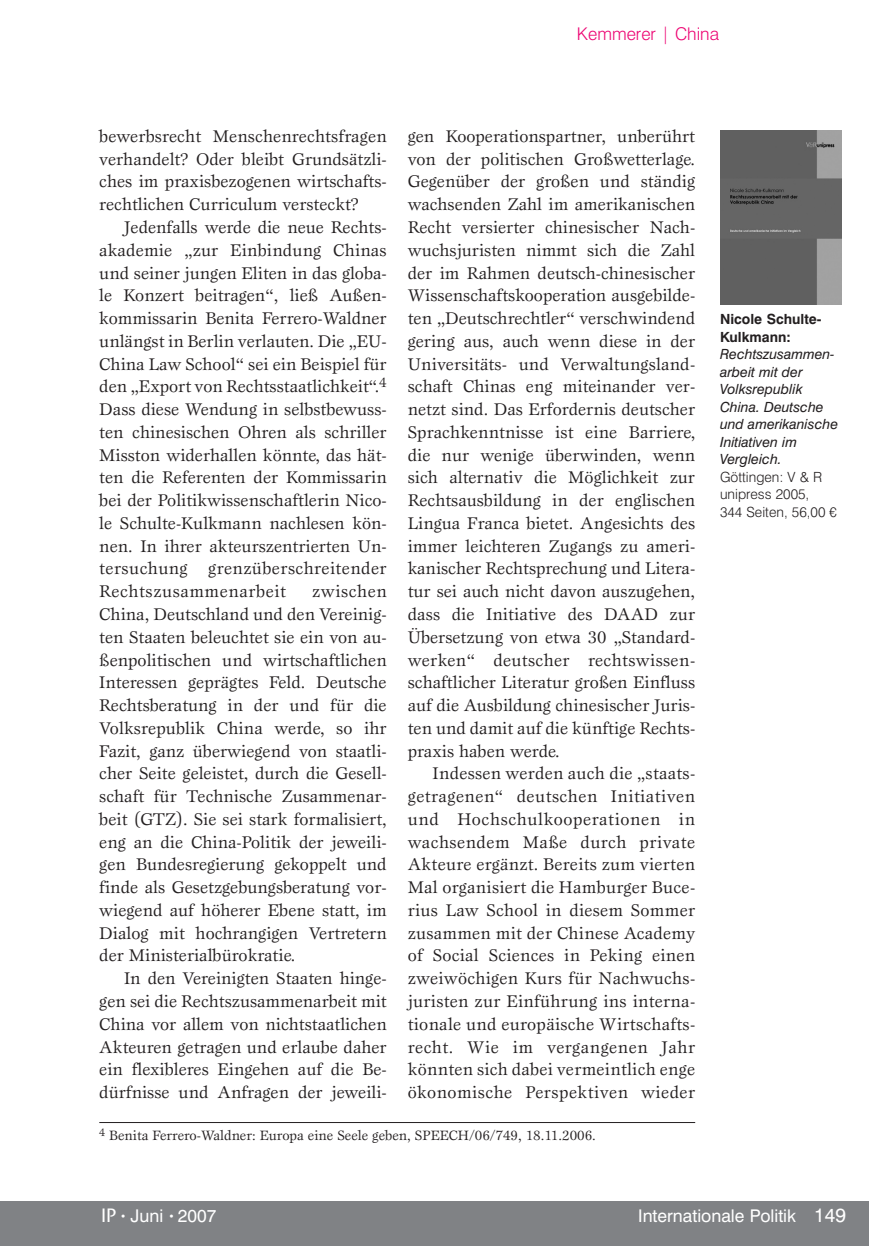
<style>
.page{position:relative;width:869px;height:1246px;background:#fff}
.page>*{position:absolute;margin:0;border:0;box-sizing:border-box;transform-origin:0 0}
.t1{font:17.5px/22.8px "Esprit";color:#231f20;text-align:justify}
.t2{font:17.5px "Swiss 721 BT";color:#fff}
.t3{font:300 17.5px "Swiss 721 BT";color:#ed0372}
.t4{font:italic 14px/17.5px "Swiss 721 BT";color:#231f20}
.t5{font:14px "Esprit";color:#231f20}
.t6{font:300 14px/17.5px "Swiss 721 BT";color:#231f20}
.t7{font:700 14px/17.5px "Swiss 721 BT";color:#231f20}
.s1{font-family:"ITC Stone Sans";font-weight:500;font-size:19.25px}
.s2{font-size:10.5px}
.s3{font-size:19.25px}
</style>
<div class="page">
<div style="left:0;top:1200px;width:868px;height:45px;background:#808285"></div>
<hr style="left:99px;top:1121px;width:595px;height:1px;background:#231f20">
<img style="left:720px;top:130px;width:121px;height:174px">
<p class="t3" style="left:576px;top:23px;width:143px">Kemmerer | China</p>
<p class="t1" style="left:407px;top:124px;width:289px">gen Kooperationspartner, unberührt von der politischen Großwetterlage.<br>Gegenüber der großen und ständig wachsenden Zahl im amerikanischen Recht versierter chinesischer Nach&shy;wuchsjuristen nimmt sich die Zahl der im Rahmen deutsch-chinesischer Wissenschaftskooperation ausgebilde&shy;ten „Deutschrechtler“ verschwindend gering aus, auch wenn diese in der Universitäts- und Verwaltungsland&shy;schaft Chinas eng miteinander ver&shy;netzt sind. Das Erfordernis deutscher Sprachkenntnisse ist eine Barriere, die nur wenige überwinden, wenn sich alternativ die Möglichkeit zur Rechtsausbildung in der englischen Lingua Franca bietet. Angesichts des immer leichteren Zugangs zu ameri&shy;kanischer Rechtsprechung und Litera&shy;tur sei auch nicht davon auszugehen, dass die Initiative des DAAD zur Übersetzung von etwa 30 „Standard&shy;werken“ deutscher rechtswissen&shy;schaftlicher Literatur großen Einfluss auf die Ausbildung chinesischer Juris&shy;ten und damit auf die künftige Rechts&shy;praxis haben werde.</p>
<p class="t1" style="left:407px;top:761px;width:289px;text-indent:25px">Indessen werden auch die „staats&shy;getragenen“ deutschen Initiativen und Hochschulkooperationen in wachsendem Maße durch private Akteure ergänzt. Bereits zum vierten Mal organisiert die Hamburger Buce&shy;rius Law School in diesem Sommer zusammen mit der Chinese Academy of Social Sciences in Peking einen zweiwöchigen Kurs für Nachwuchs&shy;juristen zur Einführung ins interna&shy;tionale und europäische Wirtschafts&shy;recht. Wie im vergangenen Jahr könnten sich dabei vermeintlich enge ökonomische Perspektiven wieder</p>
<p class="t5" style="left:99px;top:1126px;width:498px"><sup>4</sup> Benita Ferrero-Waldner: Europa eine Seele geben, SPEECH/06/749, 18.11.2006.</p>
<p class="t1" style="left:99px;top:124px;width:289px">bewerbsrecht Menschenrechtsfragen verhandelt? Oder bleibt Grundsätzli&shy;ches im praxisbezogenen wirtschafts&shy;rechtlichen Curriculum versteckt?</p>
<p class="t1" style="left:99px;top:215px;width:289px;text-indent:25px">Jedenfalls werde die neue Rechts&shy;akademie „zur Einbindung Chinas und seiner jungen Eliten in das globa&shy;le Konzert beitragen“, ließ Außen&shy;kommissarin Benita Ferrero-Waldner unlängst in Berlin verlauten. Die „EU-China Law School“ sei ein Beispiel für den „Export von Rechtsstaatlichkeit“.<sup>4<br></sup>Dass diese Wendung in selbstbewuss&shy;ten chinesischen Ohren als schriller Misston widerhallen könnte, das hät&shy;ten die Referenten der Kommissarin bei der Politikwissenschaftlerin Nico&shy;le Schulte-Kulkmann nachlesen kön&shy;nen. In ihrer akteurszentrierten Un&shy;tersuchung grenzüberschreitender Rechtszusammenarbeit</p>
<p class="t1" style="left:99px;top:579px;width:289px;text-indent:213px">zwischen China, Deutschland und den Vereinig&shy;ten Staaten beleuchtet sie ein von au&shy;ßenpolitischen und wirtschaftlichen Interessen geprägtes Feld. Deutsche Rechtsberatung in der und für die Volksrepublik China werde, so ihr Fazit, ganz überwiegend von staatli&shy;cher Seite geleistet, durch die Gesell&shy;schaft für Technische Zusammenar&shy;beit (GTZ). Sie sei stark formalisiert, eng an die China-Politik der jeweili&shy;gen Bundesregierung gekoppelt und finde als Gesetzgebungsberatung vor&shy;wiegend auf höherer Ebene statt, im Dialog mit hochrangigen Vertretern der Ministerialbürokratie.</p>
<p class="t1" style="left:99px;top:966px;width:289px;text-indent:25px">In den Vereinigten Staaten hinge&shy;gen sei die Rechtszusammenarbeit mit China vor allem von nichtstaatlichen Akteuren getragen und erlaube daher ein flexibleres Eingehen auf die Be&shy;dürfnisse und Anfragen der jeweili-</p>
<p class="t7" style="left:719px;top:310px;width:103px">Nicole Schulte-<br>Kulkmann:</p>
<p class="t4" style="left:719px;top:345px;width:119px">Rechtszusammen&shy;arbeit mit der<br>Volksrepublik<br>China. Deutsche und amerikanische<br>Initiativen im<br>Vergleich.</p>
<p class="t6" style="left:719px;top:467px;width:118px">Göttingen: V &amp; R unipress 2005,<br>344 Seiten, 56,00 €</p>
<p class="t2" style="left:101px;top:1204px;width:117px"><span class="s1">IP</span> <span class="s2">•</span> Juni <span class="s2">•</span> 2007</p>
<p class="t2" style="left:638px;top:1204px;width:209px">Internationale Politik <span class="s3">149</span></p>
</div>
